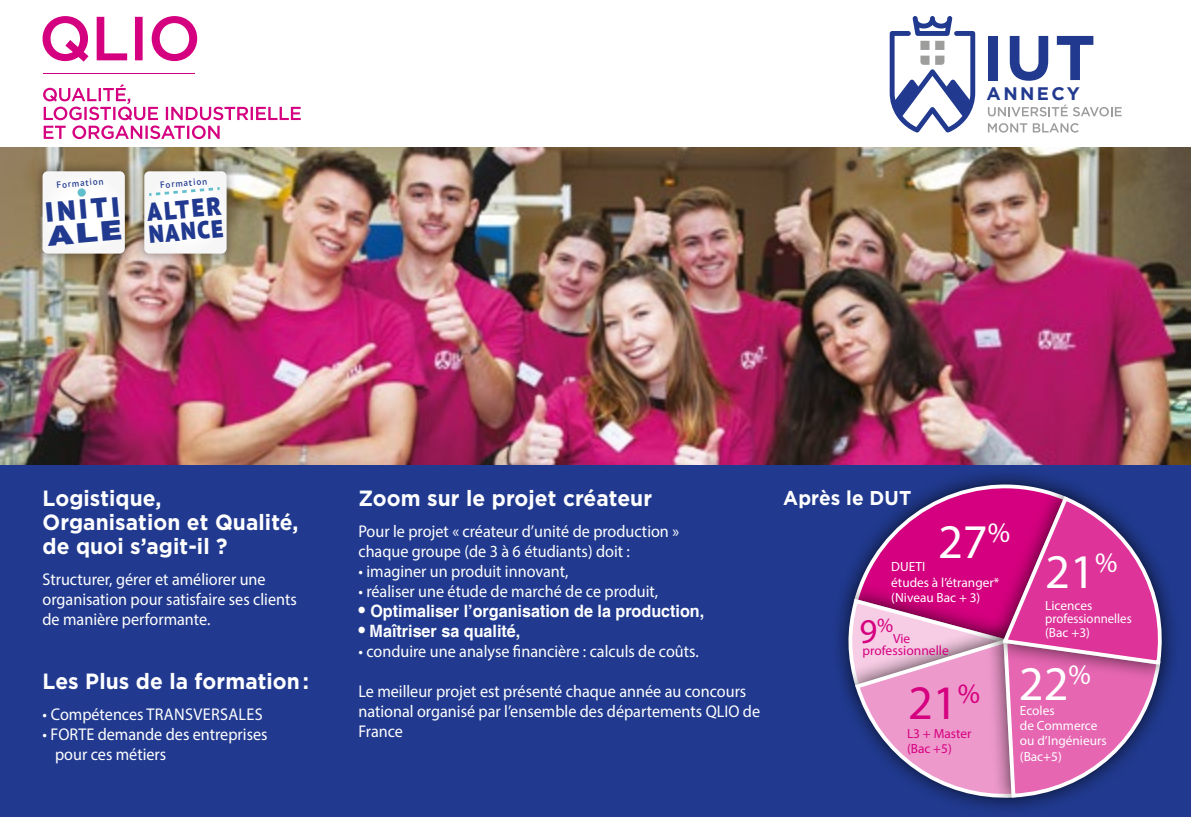
<style>
.page{position:relative;width:1191px;height:817px;background:#fff}
.page>*{position:absolute;margin:0;border:0;box-sizing:border-box;transform-origin:0 0}
.t1{font:48.6px "Myriad Pro";color:#fff}
.t2{font:48.4px "Myriad Pro";color:#d5007f}
.t3{font:34.8px "Myriad Pro";color:#d5007f}
.t4{font:900 27.8px/23.2px "PT Sans Pro";color:#213a8f}
.t5{font:900 25.4px "PT Sans Pro";color:#213a8f;scale:.93 1}
.t6{font:900 24.6px "PT Sans Pro";color:#213a8f;scale:.93 1}
.t7{font:700 22px/24px "Gotham";letter-spacing:.005em;color:#fff;scale:.95 1}
.t8{font:700 20px "Gotham";letter-spacing:.005em;color:#fff;scale:.95 1}
.t9{font:700 18.2px "Gotham";letter-spacing:.13em;color:#213a8f}
.t10{font:17px/20px "Myriad Pro";color:#fff;scale:.95 1}
.t11{font:700 17px "Helvetica";color:#fff;scale:.95 1}
.t12{font:17px "Myriad Pro";letter-spacing:.02em;color:#fff;scale:.95 1}
.t13{font:13.6px "Myriad Pro";color:#d5007f}
.t14{font:13.4px/15.2px "Myriad Pro";color:#fff}
.t15{font:13.4px/15.2px "Myriad Pro";color:#d5007f}
.t16{font:600 9px "PT Sans Pro";color:#213a8f}
.s1{font-size:20px}
.s2{font-size:13.4px}
</style>
<div class="page">
<img style="left:0;top:147px;width:1191px;height:318px">
<svg style="left:889px;top:16px;width:86px;height:116px"></svg>
<svg style="left:988px;top:104px;width:133px;height:12px"></svg>
<svg style="left:988px;top:123px;width:90px;height:10px"></svg>
<div style="left:987px;top:36px;width:10px;height:44px;background:#213a8f"></div>
<svg style="left:1009px;top:36px;width:39px;height:45px"></svg>
<svg style="left:1056px;top:36px;width:37px;height:44px"></svg>
<div style="left:0;top:465px;width:1191px;height:351px;background:#213a8f"></div>
<hr style="left:43px;top:73px;width:152px;height:1px;background:#d5007f">
<svg style="left:43px;top:84px;width:258px;height:55px"></svg>
<svg style="left:43px;top:16px;width:154px;height:46px"></svg>
<div style="left:134px;top:161px;width:102px;height:102px;background:#000;opacity:.45"></div>
<svg style="left:144px;top:171px;width:83px;height:82px"></svg>
<div style="left:32px;top:161px;width:102px;height:102px;background:#000;opacity:.45"></div>
<svg style="left:43px;top:171px;width:82px;height:82px"></svg>
<div style="left:78px;top:188px;width:8px;height:9px;background:#61becb;border-radius:50%"></div>
<div style="left:829px;top:582px;width:198px;height:124px;background:#000;opacity:.75"></div>
<div style="left:837px;top:621px;width:196px;height:194px;background:#000;opacity:.75"></div>
<div style="left:986px;top:621px;width:192px;height:194px;background:#000;opacity:.75"></div>
<div style="left:985px;top:478px;width:196px;height:204px;background:#000;opacity:.75"></div>
<svg style="left:848px;top:473px;width:320px;height:326px"></svg>
<p class="t16" style="left:56px;top:179px;width:49px;rotate:-5deg">Formation</p>
<h3 class="t4" style="left:44px;top:200px;width:76px;rotate:-5deg">INITI<br>ALE</h3>
<p class="t16" style="left:160px;top:179px;width:49px;rotate:-5deg">Formation</p>
<h3 class="t5" style="left:146px;top:195px;width:81px;rotate:-5deg">ALTER</h3>
<h3 class="t6" style="left:148px;top:218px;width:81px;rotate:-5deg">NANCE</h3>
<p class="t9" style="left:986px;top:81px;width:95px">ANNECY</p>
<p class="t7" style="left:43px;top:485px;width:271px">Logistique,<br>Organisation et Qualité, de quoi s’agit-il ?</p>
<p class="t10" style="left:43px;top:569px;width:269px">Structurer, gérer et améliorer une organisation pour satisfaire ses clients de manière performante.</p>
<p class="t7" style="left:43px;top:668px;width:282px">Les Plus de la formation :</p>
<p class="t12" style="left:43px;top:703px;width:233px">• Compétences TRANSVERSALES</p>
<p class="t10" style="left:55px;top:724px;width:225px;text-indent:-13px">• FORTE demande des entreprises pour ces métiers</p>
<p class="t7" style="left:358px;top:485px;width:311px">Zoom sur le projet créateur</p>
<p class="t10" style="left:358px;top:521px;width:339px">Pour le projet « créateur d’unité de production » chaque groupe (de 3 à 6 étudiants) doit :</p>
<p class="t10" style="left:358px;top:561px;width:223px">• imaginer un produit innovant,</p>
<p class="t10" style="left:358px;top:581px;width:317px">• réaliser une étude de marché de ce produit,</p>
<p class="t11" style="left:358px;top:600px;width:365px"><span class="s1">•</span> Optimaliser l’organisation de la production,</p>
<p class="t11" style="left:358px;top:620px;width:172px"><span class="s1">•</span> Maîtriser sa qualité,</p>
<p class="t10" style="left:358px;top:641px;width:360px">• conduire une analyse financière : calculs de coûts.</p>
<p class="t10" style="left:358px;top:681px;width:424px">Le meilleur projet est présenté chaque année au concours national organisé par l’ensemble des départements QLIO de<br>France</p>
<p class="t8" style="left:783px;top:485px;width:136px">Après le DUT</p>
<h1 class="t1" style="left:938px;top:511px;width:74px">27<sup>%</sup></h1>
<p class="t14" style="left:891px;top:559px;width:110px">DUETI<br>études à l’étranger* (Niveau Bac + 3)</p>
<h3 class="t3" style="left:859px;top:610px;width:35px">9<sup>%</sup></h3>
<p class="t15" style="left:893px;top:630px;width:19px">Vie</p>
<p class="t13" style="left:862px;top:641px;width:88px"><span class="s2">prof</span>essionnelle</p>
<h2 class="t2" style="left:908px;top:673px;width:73px">21<sup>%</sup></h2>
<p class="t15" style="left:907px;top:725px;width:66px">L3 + Master (Bac +5)</p>
<h1 class="t1" style="left:1045px;top:542px;width:74px">21<sup>%</sup></h1>
<p class="t14" style="left:1045px;top:598px;width:88px;line-height:13.6px">Licences professionnelles (Bac +3)</p>
<h1 class="t1" style="left:1018px;top:653px;width:74px">22<sup>%</sup></h1>
<p class="t14" style="left:1020px;top:702px;width:88px">Ecoles<br>de Commerce ou d’Ingénieurs (Bac+5)</p>
</div>
